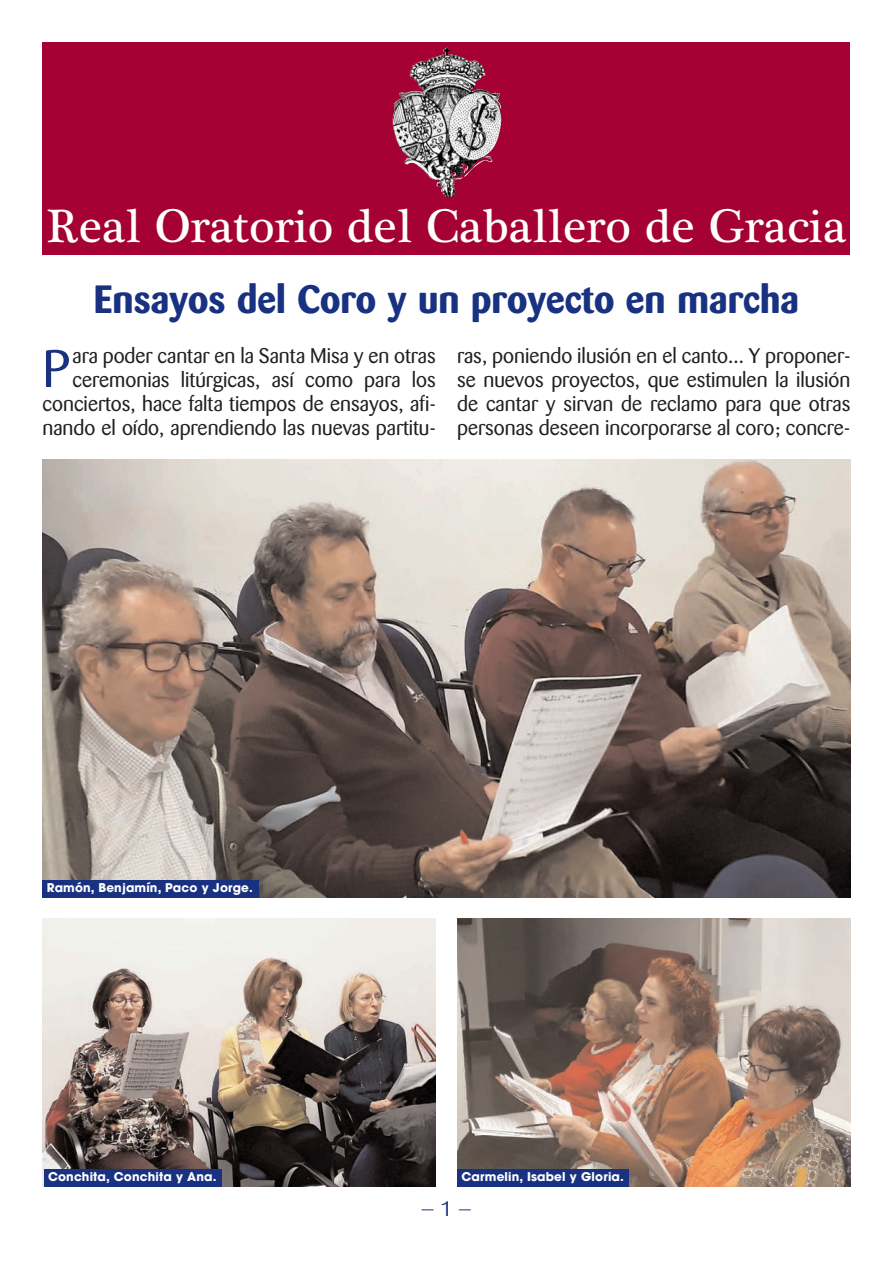
<style>
.page{position:relative;width:893px;height:1263px;background:#fff}
.page>*{position:absolute;margin:0;border:0;box-sizing:border-box;transform-origin:0 0}
.t1{font:52.35px "Barmeno";color:#183181}
.t2{font:48px "Plantagenet Cherokee";color:#fff}
.t3{font:700 39px "Barmeno";color:#183181}
.t4{font:21px/24px "Barmeno";color:#231f20;text-align:right}
.t5{font:21px "Barmeno";color:#183181}
.t6{font:700 12px "Avant Garde";letter-spacing:.01em;color:#fff}
</style>
<div class="page">
<div style="left:43px;top:43px;width:807px;height:212px;background:#a50134"></div>
<img style="left:393px;top:48px;width:99px;height:149px">
<img style="left:43px;top:459px;width:807px;height:438px">
<div style="left:43px;top:880px;width:216px;height:17px;background:#183181"></div>
<img style="left:43px;top:918px;width:393px;height:268px">
<img style="left:457px;top:918px;width:393px;height:268px">
<div style="left:44px;top:1169px;width:178px;height:17px;background:#183181"></div>
<div style="left:457px;top:1169px;width:172px;height:17px;background:#183181"></div>
<h2 class="t2" style="left:47px;top:198px;width:801px">Real Oratorio del Caballero de Gracia</h2>
<h3 class="t3" style="left:94px;top:279px;width:707px">Ensayos del Coro y un proyecto en marcha</h3>
<p class="t4" style="left:43px;top:345px;width:395px">ara poder cantar en la Santa Misa y en otras ceremonias litúrgicas, así como para los conciertos, hace falta tiempos de ensayos, afi&shy;nando el oído, aprendiendo las nuevas partitu-</p>
<p class="t4" style="left:457px;top:345px;width:395px;text-align:justify">ras, poniendo ilusión en el canto... Y proponer&shy;se nuevos proyectos, que estimulen la ilusión de cantar y sirvan de reclamo para que otras personas deseen incorporarse al coro; concre-</p>
<h1 class="t1" style="left:43px;top:347px;width:29px">P</h1>
<p class="t6" style="left:47px;top:883px;width:208px">Ramón, Benjamín, Paco y Jorge.</p>
<p class="t6" style="left:48px;top:1172px;width:170px">Conchita, Conchita y Ana.</p>
<p class="t6" style="left:461px;top:1172px;width:164px">Carmelin, Isabel y Gloria.</p>
<p class="t5" style="left:421px;top:1199px;width:53px">— 1 —</p>
</div>
